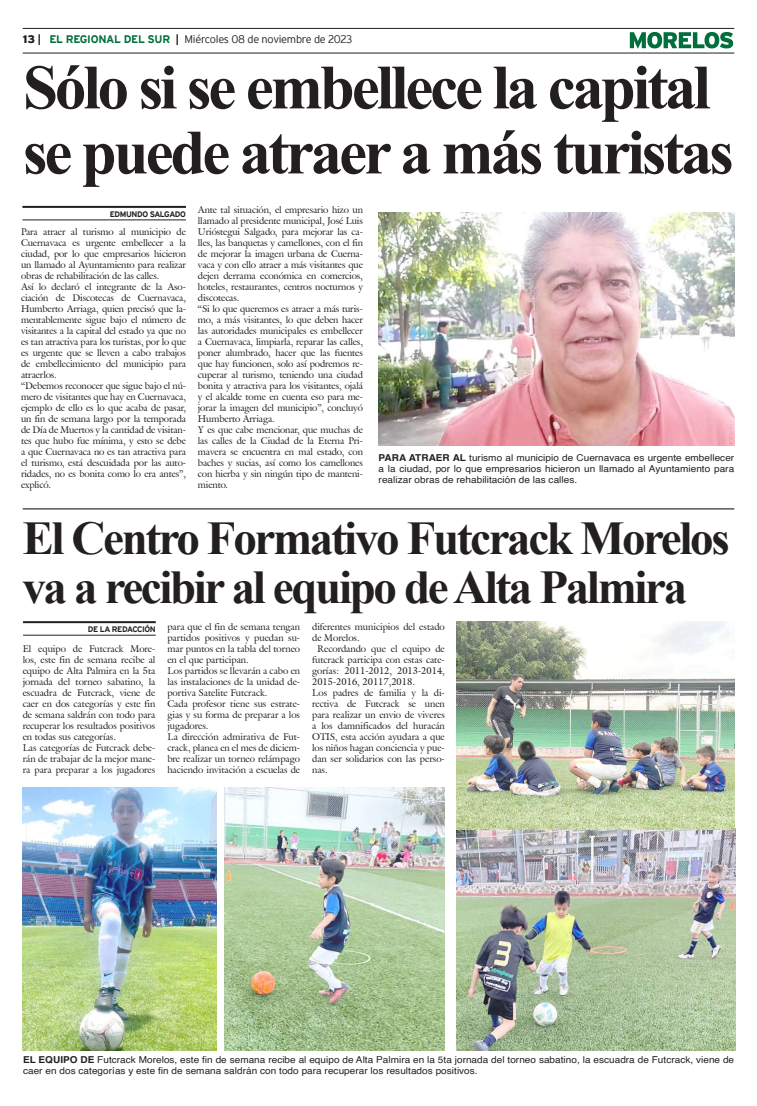
<style>
.page{position:relative;width:757px;height:1106px;background:#fff}
.page>*{position:absolute;margin:0;border:0;box-sizing:border-box;transform-origin:0 0}
.t1{font:700 63px/65px "Times New Roman";letter-spacing:-.05em;color:#231f20}
.t2{font:700 47px/49px "Times New Roman";letter-spacing:-.05em;color:#231f20}
.t3{font:300 11px "Interstate";letter-spacing:-.025em;color:#231f20}
.t4{font:9.5px/11px "Galliard IT Cby BT";letter-spacing:-.01em;color:#231f20}
.t5{font:9.5px/11px "Helvetica";letter-spacing:.005em;color:#231f20;text-align:justify;scale:1.05 1}
.t6{font:700 8px "Interstate";letter-spacing:-.05em;color:#231f20}
.s1{font-weight:900}
.s2{font-weight:700}
.s3{font-weight:700;color:#006f3c}
</style>
<div class="page">
<hr style="left:23px;top:28px;width:711px;height:1px;background:#231f20">
<hr style="left:23px;top:53px;width:711px;height:1px;background:#231f20">
<svg style="left:630px;top:32px;width:103px;height:17px"></svg>
<hr style="left:22px;top:206px;width:164px;height:2px;background:#231f20">
<hr style="left:22px;top:219px;width:164px;height:1px;background:#231f20">
<img style="left:378px;top:212px;width:356px;height:233px">
<hr style="left:23px;top:508px;width:711px;height:1px;background:#000">
<hr style="left:23px;top:621px;width:133px;height:2px;background:#231f20">
<hr style="left:23px;top:635px;width:133px;height:1px;background:#231f20">
<img style="left:457px;top:828px;width:279px;height:223px">
<img style="left:457px;top:621px;width:277px;height:208px">
<img style="left:224px;top:787px;width:221px;height:264px">
<img style="left:23px;top:787px;width:193px;height:264px">
<p class="t3" style="left:23px;top:33px;width:331px"><span class="s1">13</span> <span class="s2">|</span> <span class="s3">EL REGIONAL DEL SUR</span> <span class="s2">|</span> Miércoles 08 de noviembre de 2023</p>
<h1 class="t1" style="left:23px;top:53px;width:712px">Sólo si se embellece la capital se puede atraer a más turistas</h1>
<p class="t6" style="left:110px;top:209px;width:78px">EDMUNDO SALGADO</p>
<p class="t4" style="left:198px;top:204px;width:166px">Ante tal situación, el empresario hizo un llamado al presidente municipal, José Luis Urióstegui Salgado, para mejorar las ca&shy;lles, las banquetas y camellones, con el fin de mejorar la imagen urbana de Cuerna&shy;vaca y con ello atraer a más visitantes que dejen derrama económica en comercios, hoteles, restaurantes, centros nocturnos y discotecas.<br>“Si lo que queremos es atraer a más turis&shy;mo, a más visitantes, lo que deben hacer las autoridades municipales es embellecer a Cuernavaca, limpiarla, reparar las calles, poner alumbrado, hacer que las fuentes que hay funcionen, solo así podremos re&shy;cuperar al turismo, teniendo una ciudad bonita y atractiva para los visitantes, ojalá y el alcalde tome en cuenta eso para me&shy;jorar la imagen del municipio”, concluyó Humberto Arriaga.<br>Y es que cabe mencionar, que muchas de las calles de la Ciudad de la Eterna Pri&shy;mavera se encuentra en mal estado, con baches y sucias, así como los camellones con hierba y sin ningún tipo de manteni&shy;miento.</p>
<p class="t4" style="left:21px;top:226px;width:166px">Para atraer al turismo al municipio de Cuernavaca es urgente embellecer a la ciudad, por lo que empresarios hicieron un llamado al Ayuntamiento para realizar obras de rehabilitación de las calles.<br>Así lo declaró el integrante de la Aso&shy;ciación de Discotecas de Cuernavaca, Humberto Arriaga, quien precisó que la&shy;mentablemente sigue bajo el número de visitantes a la capital del estado ya que no es tan atractiva para los turistas, por lo que es urgente que se lleven a cabo trabajos de embellecimiento del municipio para atraerlos.<br>“Debemos reconocer que sigue bajo el nú&shy;mero de visitantes que hay en Cuernavaca, ejemplo de ello es lo que acaba de pasar, un fin de semana largo por la temporada de Día de Muertos y la cantidad de visitan&shy;tes que hubo fue mínima, y esto se debe a que Cuernavaca no es tan atractiva para el turismo, está descuidada por las auto&shy;ridades, no es bonita como lo era antes”, explicó.</p>
<p class="t5" style="left:379px;top:452px;width:340px"><span class="s2">PARA ATRAER AL</span> turismo al municipio de Cuernavaca es urgente embellecer a la ciudad, por lo que empresarios hicieron un llamado al Ayuntamiento para realizar obras de rehabilitación de las calles.</p>
<h2 class="t2" style="left:22px;top:512px;width:709px">El Centro Formativo Futcrack Morelos va a recibir al equipo de Alta Palmira</h2>
<p class="t6" style="left:88px;top:624px;width:69px">DE LA REDACCIÓN</p>
<p class="t4" style="left:167px;top:621px;width:134px">para que el fin de semana tengan partidos positivos y puedan su&shy;mar puntos en la tabla del torneo en el que participan.<br>Los partidos se llevarán a cabo en las instalaciones de la unidad de&shy;portiva Satelite Futcrack.<br>Cada profesor tiene sus estrate&shy;gias y su forma de preparar a los jugadores.<br>La dirección admirativa de Fut&shy;crack, planea en el mes de diciem&shy;bre realizar un torneo relámpago haciendo invitación a escuelas de</p>
<p class="t4" style="left:312px;top:621px;width:134px">diferentes municipios del estado</p>
<p class="t4" style="left:312px;top:632px;width:49px">de Morelos.</p>
<p class="t4" style="left:317px;top:643px;width:129px">Recordando que el equipo de</p>
<p class="t4" style="left:312px;top:654px;width:134px">futcrack participa con estas cate-</p>
<p class="t4" style="left:312px;top:665px;width:134px">gorías: 2011-2012, 2013-2014,</p>
<p class="t4" style="left:312px;top:676px;width:104px">2015-2016, 20117,2018.</p>
<p class="t4" style="left:312px;top:687px;width:134px">Los padres de familia y la di-</p>
<p class="t4" style="left:312px;top:698px;width:134px">rectiva de Futcrack se unen</p>
<p class="t4" style="left:312px;top:709px;width:134px">para realizar un envio de viveres</p>
<p class="t4" style="left:312px;top:720px;width:134px">a los damnificados del huracán</p>
<p class="t4" style="left:312px;top:731px;width:134px">OTIS, esta acción ayudara a que</p>
<p class="t4" style="left:312px;top:742px;width:134px">los niños hagan conciencia y pue-</p>
<p class="t4" style="left:312px;top:753px;width:134px">dan ser solidarios con las perso-</p>
<p class="t4" style="left:312px;top:764px;width:17px">nas.</p>
<p class="t4" style="left:23px;top:643px;width:134px">El equipo de Futcrack More&shy;los, este fin de semana recibe al equipo de Alta Palmira en la 5ta jornada del torneo sabatino, la escuadra de Futcrack, viene de caer en dos categorías y este fin de semana saldrán con todo para recuperar los resultados positivos en todas sus categorías.<br>Las categorías de Futcrack debe&shy;rán de trabajar de la mejor mane&shy;ra para preparar a los jugadores</p>
<p class="t5" style="left:23px;top:1054px;width:679px"><span class="s2">EL EQUIPO DE</span> Futcrack Morelos, este fin de semana recibe al equipo de Alta Palmira en la 5ta jornada del torneo sabatino, la escuadra de Futcrack, viene de caer en dos categorías y este fin de semana saldrán con todo para recuperar los resultados positivos.</p>
</div>
